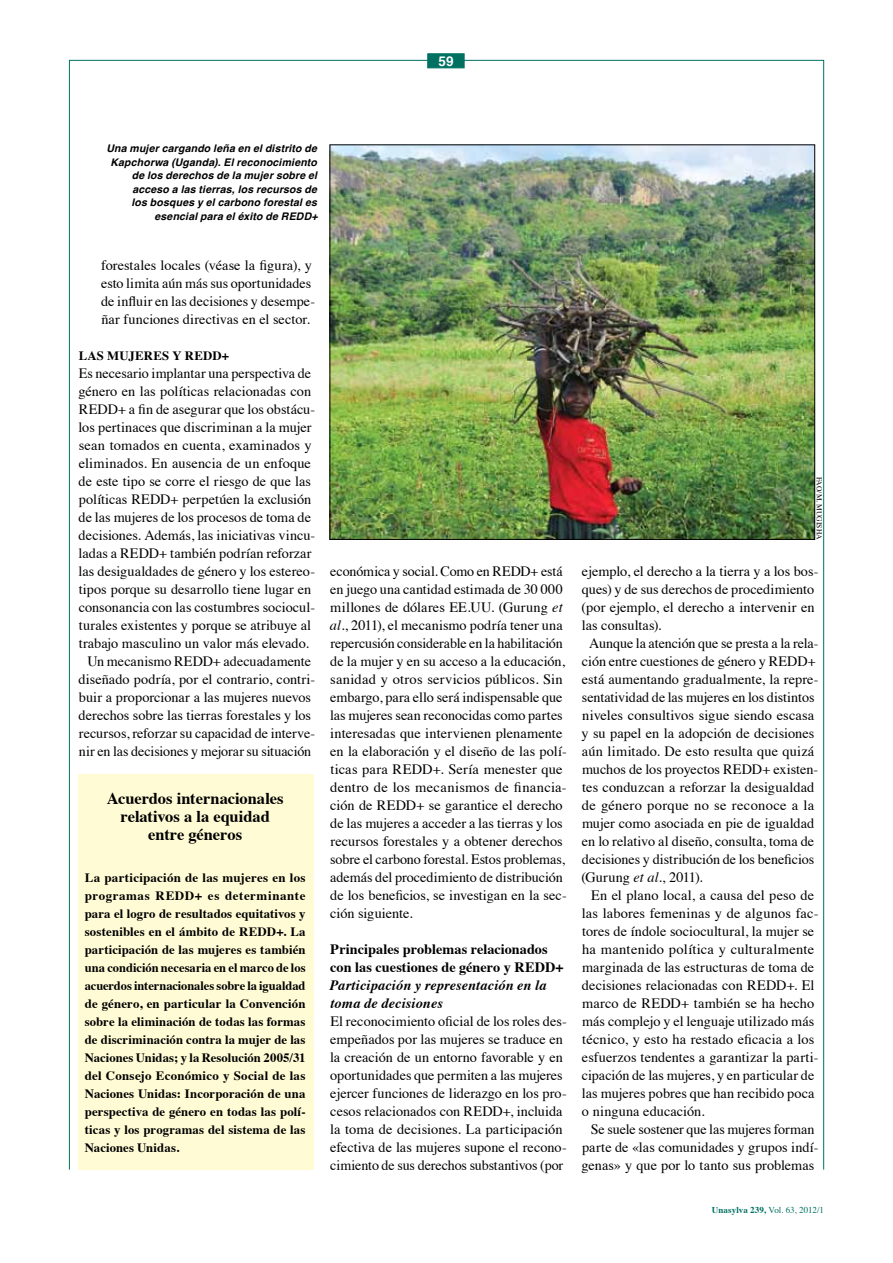
<style>
.page{position:relative;width:893px;height:1263px;background:#fff}
.page>*{position:absolute;margin:0;border:0;box-sizing:border-box;transform-origin:0 0}
.t1{font:700 16.5px/18px "Times";letter-spacing:-.005em;color:#000;text-align:center}
.t2{font:14.25px/18px "Times";letter-spacing:.005em;color:#000}
.t3{font:700 14.25px/18px "Times";color:#000}
.t4{font:italic 700 14.25px/18px "Times";letter-spacing:.01em;color:#000}
.t5{font:700 13.5px "Helvetica";color:#fff}
.t6{font:700 12.75px/18px "Times";letter-spacing:.01em;color:#000;text-align:justify}
.t7{font:italic 700 10.5px/13.5px "Helvetica";letter-spacing:.015em;color:#000;text-align:right}
.t8{font:9px "Times";letter-spacing:-.005em;color:#007161}
.t9{font:7.5px "Times";letter-spacing:-.005em;color:#000}
.s1{font-style:italic}
.s2{font-weight:700}
</style>
<div class="page">
<div style="left:428px;top:54px;width:36px;height:14px;background:#007161;border:1px solid #007161"></div>
<div style="left:78px;top:774px;width:236px;height:396px;background:#fffcd5"></div>
<img style="left:332px;top:147px;width:481px;height:391px">
<p class="t5" style="left:438px;top:50px;width:17px">59</p>
<p class="t7" style="left:106px;top:142px;width:213px">Una mujer cargando leña en el distrito de Kapchorwa (Uganda). El reconocimiento de los derechos de la mujer sobre el acceso a las tierras, los recursos de<br>los bosques y el carbono forestal es esencial para el éxito de REDD+</p>
<p class="t2" style="left:101px;top:255px;width:215px">forestales locales (véase la figura), y esto limita aún más sus oportunidades de influir en las decisiones y desempe&shy;ñar funciones directivas en el sector.</p>
<p class="t6" style="left:79px;top:345px;width:152px">LAS MUJERES Y REDD+</p>
<p class="t2" style="left:78px;top:363px;width:238px;text-align:center">Es necesario implantar una perspectiva de género en las políticas relacionadas con REDD+ a fin de asegurar que los obstácu&shy;los pertinaces que discriminan a la mujer sean tomados en cuenta, examinados y eliminados. En ausencia de un enfoque de este tipo se corre el riesgo de que las políticas REDD+ perpetúen la exclusión de las mujeres de los procesos de toma de decisiones. Además, las iniciativas vincu&shy;ladas a REDD+ también podrían reforzar las desigualdades de género y los estereo&shy;tipos porque su desarrollo tiene lugar en consonancia con las costumbres sociocul&shy;turales existentes y porque se atribuye al trabajo masculino un valor más elevado.<br>Un mecanismo REDD+ adecuadamente diseñado podría, por el contrario, contri&shy;buir a proporcionar a las mujeres nuevos derechos sobre las tierras forestales y los recursos, reforzar su capacidad de interve&shy;nir en las decisiones y mejorar su situación</p>
<p class="t1" style="left:107px;top:787px;width:179px">Acuerdos internacionales relativos a la equidad entre géneros</p>
<p class="t6" style="left:85px;top:867px;width:222px">La participación de las mujeres en los programas REDD+ es determinante para el logro de resultados equitativos y sostenibles en el ámbito de REDD+. La participación de las mujeres es también una condición necesaria en el marco de los acuerdos internacionales sobre la igualdad de género, en particular la Convención sobre la eliminación de todas las formas de discriminación contra la mujer de las Naciones Unidas; y la Resolución 2005/31 del Consejo Económico y Social de las Naciones Unidas: Incorporación de una perspectiva de género en todas las polí&shy;ticas y los programas del sistema de las Naciones Unidas.</p>
<p class="t2" style="left:330px;top:561px;width:238px">económica y social. Como en REDD+ está en juego una cantidad estimada de 30 000 millones de dólares EE.UU. (Gurung <span class="s1">et al.</span>, 2011), el mecanismo podría tener una repercusión considerable en la habilitación de la mujer y en su acceso a la educación, sanidad y otros servicios públicos. Sin embargo, para ello será indispensable que las mujeres sean reconocidas como partes interesadas que intervienen plenamente en la elaboración y el diseño de las polí&shy;ticas para REDD+. Sería menester que dentro de los mecanismos de financia&shy;ción de REDD+ se garantice el derecho de las mujeres a acceder a las tierras y los recursos forestales y a obtener derechos sobre el carbono forestal. Estos problemas, además del procedimiento de distribución de los beneficios, se investigan en la sec&shy;ción siguiente.</p>
<p class="t3" style="left:330px;top:938px;width:235px">Principales problemas relacionados con las cuestiones de género y REDD+</p>
<p class="t4" style="left:330px;top:975px;width:218px">Participación y representación en la toma de decisiones</p>
<p class="t2" style="left:330px;top:1011px;width:238px">El reconocimiento oficial de los roles des&shy;empeñados por las mujeres se traduce en la creación de un entorno favorable y en oportunidades que permiten a las mujeres ejercer funciones de liderazgo en los pro&shy;cesos relacionados con REDD+, incluida la toma de decisiones. La participación efectiva de las mujeres supone el recono&shy;cimiento de sus derechos substantivos (por</p>
<p class="t9" style="left:826px;top:477px;width:64px;rotate:90deg">FAO/M. Mugisha</p>
<p class="t2" style="left:582px;top:561px;width:238px">ejemplo, el derecho a la tierra y a los bos-</p>
<p class="t2" style="left:582px;top:579px;width:234px">ques) y de sus derechos de procedimiento</p>
<p class="t2" style="left:581px;top:597px;width:235px">(por ejemplo, el derecho a intervenir en</p>
<p class="t2" style="left:582px;top:615px;width:81px">las consultas).</p>
<p class="t2" style="left:589px;top:633px;width:231px">Aunque la atención que se presta a la rela-</p>
<p class="t2" style="left:582px;top:651px;width:235px">ción entre cuestiones de género y REDD+</p>
<p class="t2" style="left:582px;top:669px;width:238px">está aumentando gradualmente, la repre-</p>
<p class="t2" style="left:582px;top:687px;width:234px">sentatividad de las mujeres en los distintos</p>
<p class="t2" style="left:582px;top:705px;width:234px">niveles consultivos sigue siendo escasa</p>
<p class="t2" style="left:581px;top:723px;width:235px">y su papel en la adopción de decisiones</p>
<p class="t2" style="left:582px;top:741px;width:234px">aún limitado. De esto resulta que quizá</p>
<p class="t2" style="left:582px;top:759px;width:238px">muchos de los proyectos REDD+ existen-</p>
<p class="t2" style="left:582px;top:777px;width:234px">tes conduzcan a reforzar la desigualdad</p>
<p class="t2" style="left:582px;top:795px;width:234px">de género porque no se reconoce a la</p>
<p class="t2" style="left:582px;top:813px;width:234px">mujer como asociada en pie de igualdad</p>
<p class="t2" style="left:582px;top:831px;width:234px">en lo relativo al diseño, consulta, toma de</p>
<p class="t2" style="left:582px;top:849px;width:234px">decisiones y distribución de los beneficios</p>
<p class="t2" style="left:581px;top:867px;width:123px">(Gurung <span class="s1">et al.</span>, 2011).</p>
<p class="t2" style="left:591px;top:885px;width:225px">En el plano local, a causa del peso de</p>
<p class="t2" style="left:582px;top:903px;width:238px">las labores femeninas y de algunos fac-</p>
<p class="t2" style="left:582px;top:921px;width:234px">tores de índole sociocultural, la mujer se</p>
<p class="t2" style="left:582px;top:939px;width:234px">ha mantenido política y culturalmente</p>
<p class="t2" style="left:582px;top:957px;width:234px">marginada de las estructuras de toma de</p>
<p class="t2" style="left:582px;top:975px;width:234px">decisiones relacionadas con REDD+. El</p>
<p class="t2" style="left:582px;top:993px;width:234px">marco de REDD+ también se ha hecho</p>
<p class="t2" style="left:582px;top:1011px;width:234px">más complejo y el lenguaje utilizado más</p>
<p class="t2" style="left:582px;top:1029px;width:234px">técnico, y esto ha restado eficacia a los</p>
<p class="t2" style="left:582px;top:1047px;width:238px">esfuerzos tendentes a garantizar la parti-</p>
<p class="t2" style="left:582px;top:1065px;width:234px">cipación de las mujeres, y en particular de</p>
<p class="t2" style="left:582px;top:1083px;width:234px">las mujeres pobres que han recibido poca</p>
<p class="t2" style="left:582px;top:1101px;width:124px">o ninguna educación.</p>
<p class="t2" style="left:591px;top:1119px;width:225px">Se suele sostener que las mujeres forman</p>
<p class="t2" style="left:582px;top:1137px;width:238px">parte de «las comunidades y grupos indí-</p>
<p class="t2" style="left:582px;top:1155px;width:234px">genas» y que por lo tanto sus problemas</p>
<p class="t8" style="left:712px;top:1201px;width:114px"><span class="s2">Unasylva 239,</span> Vol. 63, 2012/1</p>
</div>
